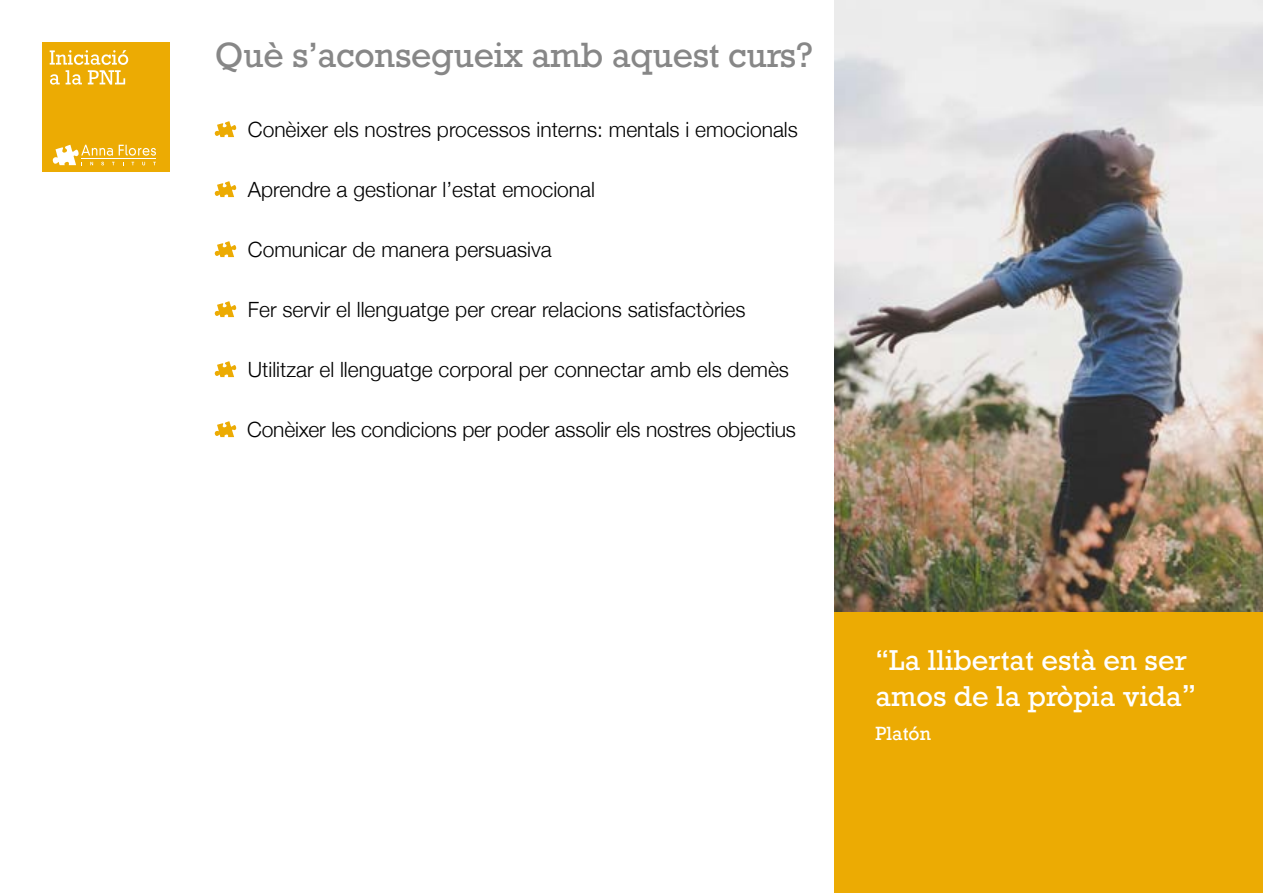
<style>
.page{position:relative;width:1263px;height:893px;background:#fff}
.page>*{position:absolute;margin:0;border:0;box-sizing:border-box;transform-origin:0 0}
.t1{font:33px "Rockwell";letter-spacing:-.01em;color:#878787}
.t2{font:27px/36px "Rockwell";color:#fff}
.t3{font:300 21px "Helvetica Neue";color:#000}
.t4{font:18px "Rockwell";color:#fff}
.s1{font-size:28.5px}
</style>
<div class="page">
<img style="left:834px;top:0;width:429px;height:612px">
<div style="left:834px;top:612px;width:429px;height:281px;background:#ecab03"></div>
<svg style="left:214px;top:121px;width:23px;height:16px"></svg>
<svg style="left:214px;top:181px;width:23px;height:16px"></svg>
<svg style="left:214px;top:241px;width:23px;height:16px"></svg>
<svg style="left:214px;top:301px;width:23px;height:16px"></svg>
<svg style="left:214px;top:361px;width:23px;height:16px"></svg>
<svg style="left:214px;top:421px;width:23px;height:16px"></svg>
<div style="left:43px;top:43px;width:127px;height:129px;background:#ecab03"></div>
<svg style="left:50px;top:50px;width:78px;height:35px"></svg>
<svg style="left:52px;top:145px;width:104px;height:20px"></svg>
<hr style="left:81px;top:158px;width:75px;height:1px;background:#fff">
<h1 class="t1" style="left:215px;top:35px;width:600px">Què s’aconsegueix amb aquest curs?</h1>
<p class="t3" style="left:248px;top:113px;width:551px">Conèixer els nostres processos interns: mentals i emocionals</p>
<p class="t3" style="left:248px;top:173px;width:349px">Aprendre a gestionar l’estat emocional</p>
<p class="t3" style="left:248px;top:233px;width:305px">Comunicar de manera persuasiva</p>
<p class="t3" style="left:248px;top:293px;width:499px">Fer servir el llenguatge per crear relacions satisfactòries</p>
<p class="t3" style="left:248px;top:353px;width:543px">Utilitzar el llenguatge corporal per connectar amb els demès</p>
<p class="t3" style="left:247px;top:413px;width:550px">Conèixer les condicions per poder assolir els nostres objectius</p>
<p class="t2" style="left:875px;top:643px;width:322px">“La llibertat està en ser amos de la pròpia vida<span class="s1">”</span></p>
<p class="t4" style="left:875px;top:723px;width:57px">Platón</p>
</div>
